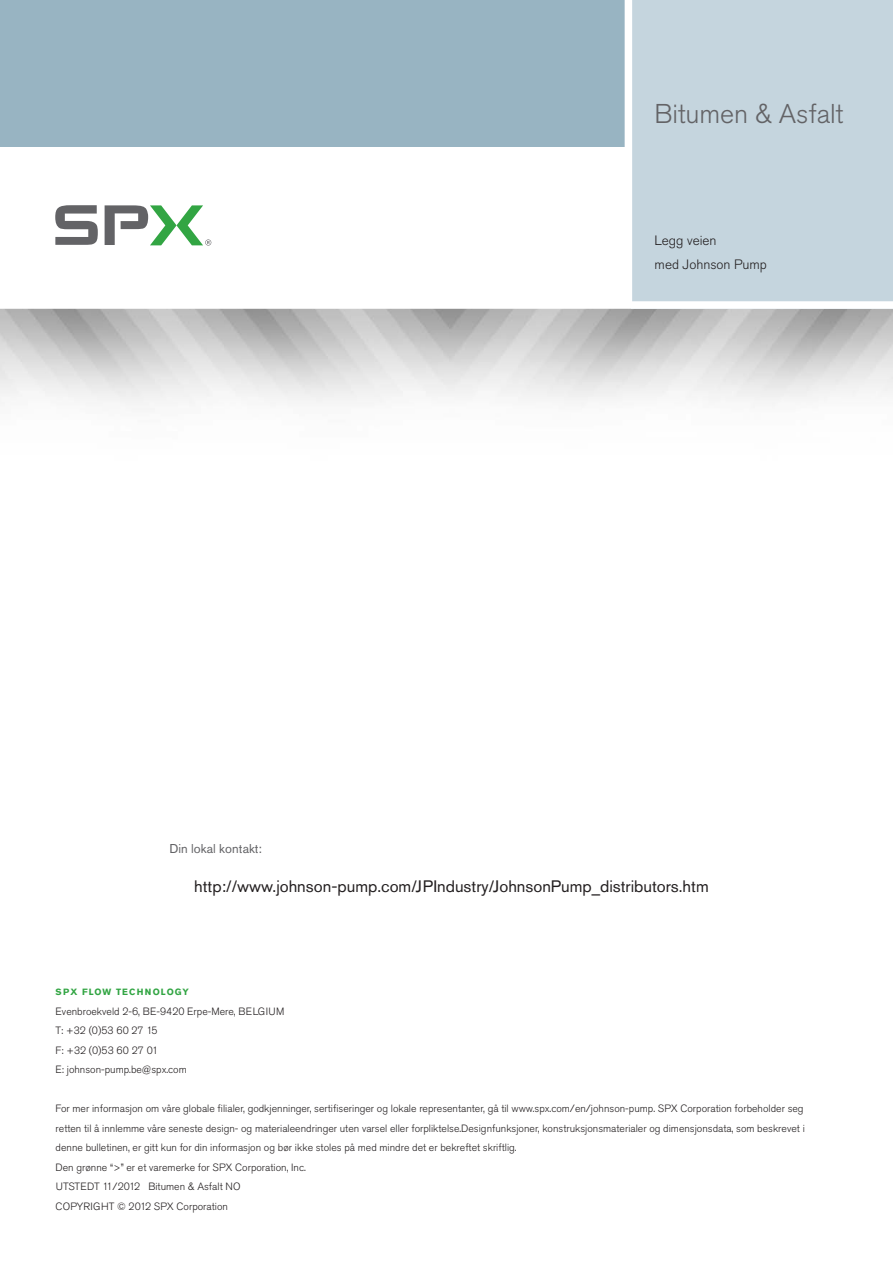
<style>
.page{position:relative;width:893px;height:1263px;background:#fff}
.page>*{position:absolute;margin:0;border:0;box-sizing:border-box;transform-origin:0 0}
.Back_Cover_Corner_He{font:300 27px "Akzidenz Grotesk Pro";letter-spacing:-.005em;color:#636366}
.t1{font:16.5px "Akzidenz Grotesk Pro";color:#231f20}
.Sub-Headline_Seconda{font:300 13.5px "Akzidenz Grotesk Pro";color:#231f20}
.Address{font:12.75px "Akzidenz Grotesk Pro";color:#636366}
.Legal_Disclaimer{font:300 10.5px/19.5px "Akzidenz Grotesk Pro";color:#231f20;text-align:justify}
.Back_Cover_Contact_I{font:300 10.5px "Akzidenz Grotesk Pro";color:#231f20}
.Back_Cover_Sub-Headl{font:700 9px "Akzidenz Grotesk Pro";letter-spacing:.12em;color:#32a543}
</style>
<div class="page">
<svg style="left:55px;top:205px;width:43px;height:40px"></svg>
<svg style="left:105px;top:205px;width:106px;height:41px"></svg>
<div style="left:0;top:0;width:630px;height:146px;background:#98b4c2"></div>
<div style="left:631px;top:0;width:262px;height:308px;background:#c5d5de"></div>
<div style="left:0;top:301px;width:893px;height:8px;background:#fff"></div>
<div style="left:625px;top:0;width:7px;height:306px;background:#fff"></div>
<p class="Back_Cover_Corner_He" style="left:655px;top:96px;width:190px">Bitumen &amp; Asfalt</p>
<p class="Sub-Headline_Seconda" style="left:655px;top:231px;width:64px">Legg veien</p>
<p class="Sub-Headline_Seconda" style="left:655px;top:255px;width:114px">med Johnson Pump</p>
<p class="Address" style="left:169px;top:840px;width:94px">Din lokal kontakt:</p>
<p class="t1" style="left:194px;top:875px;width:516px">http://www.johnson-pump.com/JPIndustry/JohnsonPump_distributors.htm</p>
<p class="Back_Cover_Sub-Headl" style="left:56px;top:986px;width:135px">SPX FLOW TECHNOLOGY</p>
<p class="Back_Cover_Contact_I" style="left:56px;top:1004px;width:231px">Evenbroekveld 2-6, BE-9420 Erpe-Mere, BELGIUM</p>
<p class="Back_Cover_Contact_I" style="left:56px;top:1024px;width:103px">T: +32 (0)53 60 27 15</p>
<p class="Back_Cover_Contact_I" style="left:56px;top:1043px;width:104px">F: +32 (0)53 60 27 01</p>
<p class="Back_Cover_Contact_I" style="left:56px;top:1063px;width:133px">E: johnson-pump.be@spx.com</p>
<p class="Legal_Disclaimer" style="left:56px;top:1099px;width:751px">For mer informasjon om våre globale filialer, godkjenninger, sertifiseringer og lokale representanter, gå til www.spx.com/en/johnson-pump. SPX Corporation forbeholder seg retten til å innlemme våre seneste design- og materialeendringer uten varsel eller forpliktelse.Designfunksjoner, konstruksjonsmaterialer og dimensjonsdata, som beskrevet i denne bulletinen, er gitt kun for din informasjon og bør ikke stoles på med mindre det er bekreftet skriftlig.</p>
<p class="Legal_Disclaimer" style="left:56px;top:1157px;width:252px">Den grønne “&gt;” er et varemerke for SPX Corporation, Inc.</p>
<p class="Legal_Disclaimer" style="left:56px;top:1177px;width:186px">UTSTEDT 11/2012 Bitumen &amp; Asfalt NO</p>
<p class="Legal_Disclaimer" style="left:56px;top:1196px;width:174px">COPYRIGHT © 2012 SPX Corporation</p>
</div>
